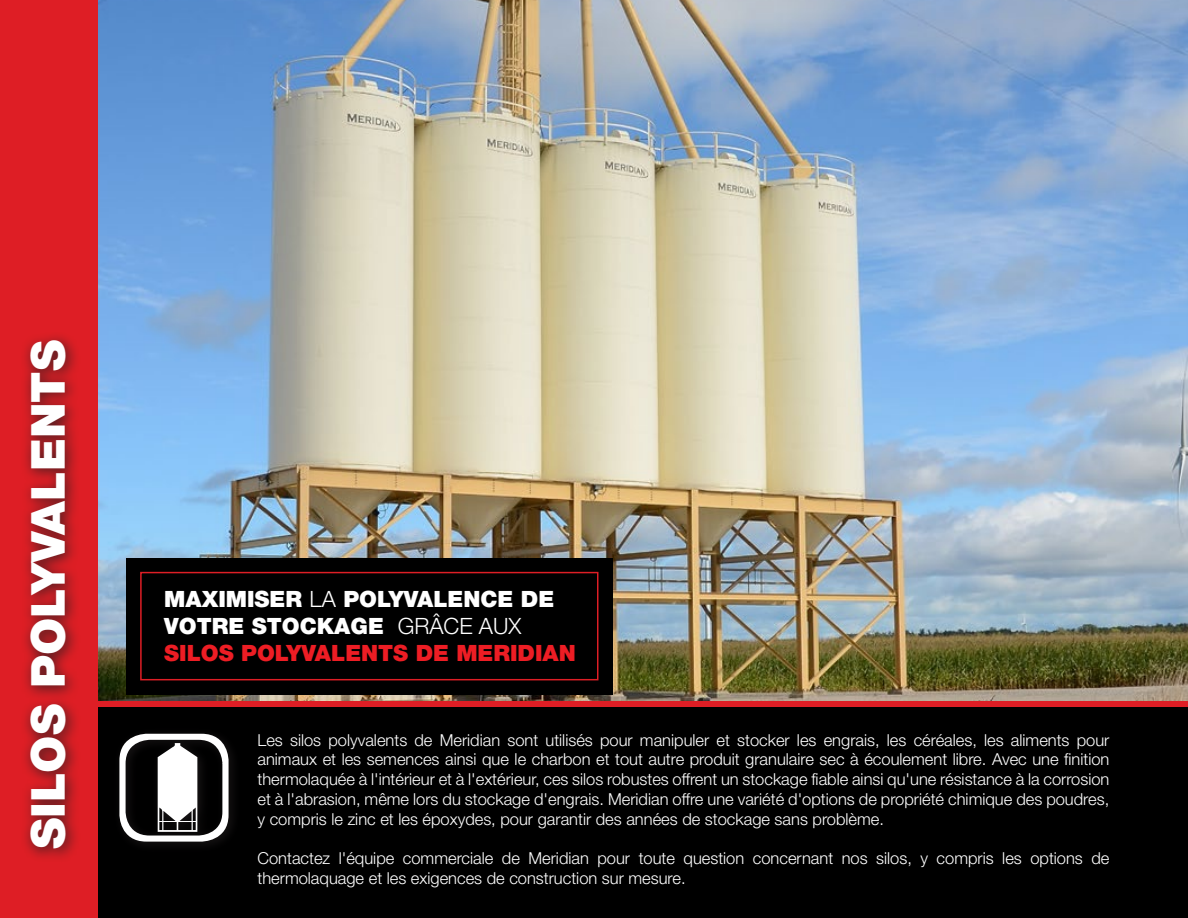
<style>
.page{position:relative;width:1188px;height:918px;background:#fff}
.page>*{position:absolute;margin:0;border:0;box-sizing:border-box;transform-origin:0 0}
.t1{font:900 46.8px "Helvetica Neue LT Std";color:#fff}
.t2{font:900 22.5px/27px "Helvetica Neue LT Std";color:#fff}
.t3{font:300 16.5px/19.8px "Helvetica Neue LT Std";color:#fff;text-align:justify}
.s1{font-weight:300}
.s2{color:#ed1d24}
</style>
<div class="page">
<img style="left:98px;top:0;width:1090px;height:701px">
<div style="left:98px;top:703px;width:1090px;height:215px;background:#000"></div>
<div style="left:126px;top:558px;width:487px;height:136px;background:#000"></div>
<svg style="left:119px;top:734px;width:110px;height:108px"></svg>
<hr style="left:159px;top:821px;width:38px;height:1px;background:#fff">
<div style="left:97px;top:701px;width:1091px;height:6px;background:#de1e25"></div>
<div style="left:0;top:0;width:98px;height:918px;background:#de1e25"></div>
<div style="left:20px;top:331px;width:61px;height:533px;background:#231f20;opacity:.75"></div>
<div style="left:140px;top:572px;width:458px;height:108px;border:2px solid #de1e25"></div>
<h1 class="t1" style="left:20px;top:849px;width:510px;rotate:-90deg">SILOS POLYVALENTS</h1>
<h2 class="t2" style="left:164px;top:585px;width:413px">MAXIMISER <span class="s1">LA</span> POLYVALENCE DE<br>VOTRE STOCKAGE <span class="s1">GRÂCE AUX<br></span><span class="s2">SILOS POLYVALENTS DE MERIDIAN</span></h2>
<p class="t3" style="left:258px;top:729px;width:853px">Les silos polyvalents de Meridian sont utilisés pour manipuler et stocker les engrais, les céréales, les aliments pour animaux et les semences ainsi que le charbon et tout autre produit granulaire sec à écoulement libre. Avec une finition thermolaquée à l'intérieur et à l'extérieur, ces silos robustes offrent un stockage fiable ainsi qu'une résistance à la corrosion et à l'abrasion, même lors du stockage d'engrais. Meridian offre une variété d'options de propriété chimique des poudres, y compris le zinc et les époxydes, pour garantir des années de stockage sans problème.</p>
<p class="t3" style="left:258px;top:848px;width:853px">Contactez l'équipe commerciale de Meridian pour toute question concernant nos silos, y compris les options de thermolaquage et les exigences de construction sur mesure.</p>
</div>
